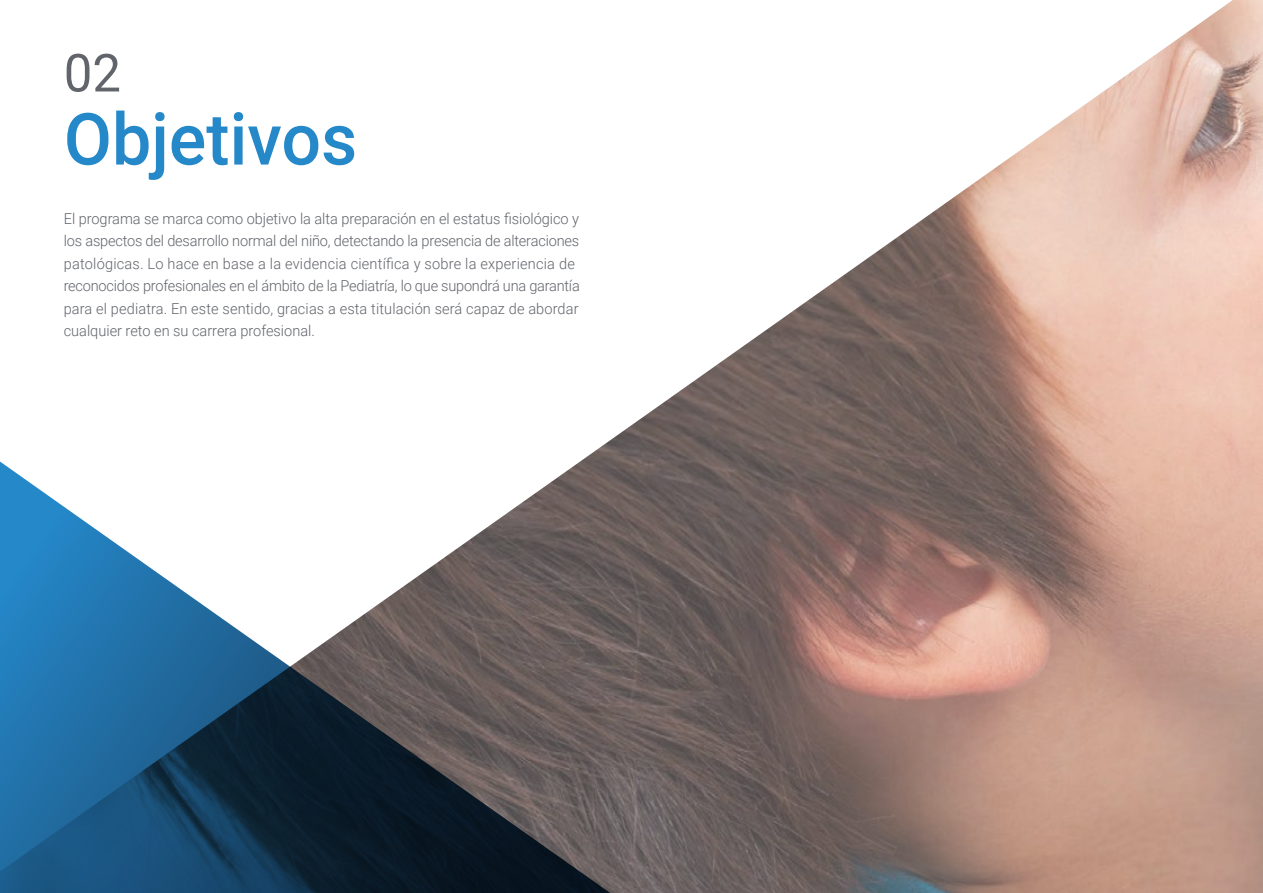
<style>
.page{position:relative;width:1263px;height:893px;background:#fff}
.page>*{position:absolute;margin:0;border:0;box-sizing:border-box;transform-origin:0 0}
.t1{font:500 72px "Roboto";color:#2488c9}
.t2{font:52.5px "Roboto";color:#61646a}
.t3{font:300 15px/22.5px "Roboto";color:#61646a}
</style>
<div class="page">
<img style="left:602px;top:0;width:661px;height:893px">
<svg style="left:0;top:446px;width:640px;height:447px"></svg>
<h2 class="t2" style="left:64px;top:36px;width:59px">02</h2>
<h1 class="t1" style="left:64px;top:89px;width:295px">Objetivos</h1>
<p class="t3" style="left:64px;top:207px;width:517px">El programa se marca como objetivo la alta preparación en el estatus fisiológico y los aspectos del desarrollo normal del niño, detectando la presencia de alteraciones patológicas. Lo hace en base a la evidencia científica y sobre la experiencia de reconocidos profesionales en el ámbito de la Pediatría, lo que supondrá una garantía para el pediatra. En este sentido, gracias a esta titulación será capaz de abordar cualquier reto en su carrera profesional.</p>
</div>
